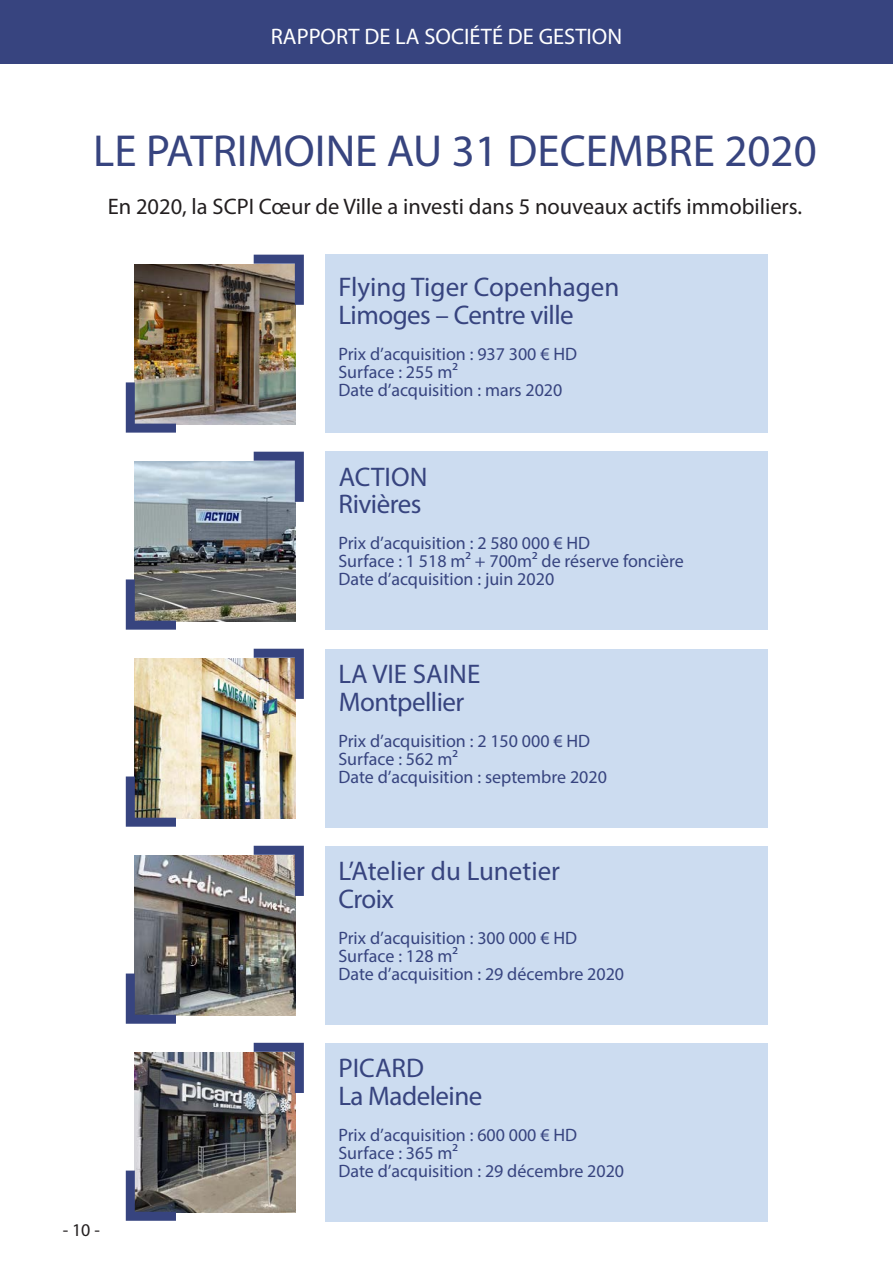
<style>
.page{position:relative;width:893px;height:1263px;background:#fff}
.page>*{position:absolute;margin:0;border:0;box-sizing:border-box;transform-origin:0 0}
.t1{font:45px "Myriad Pro";color:#37447f}
.t2{font:27px "Myriad Pro";letter-spacing:-.01em;color:#37447f}
.t3{font:22.5px "Myriad Pro";color:#231f20}
.t4{font:22.5px "Myriad Pro";color:#fff}
.t5{font:18px "Myriad Pro";color:#37447f}
.t6{font:18px "Myriad Pro";color:#231f20}
</style>
<div class="page">
<div style="left:325px;top:255px;width:442px;height:178px;background:#ccdcf0"></div>
<img style="left:135px;top:265px;width:160px;height:160px">
<svg style="left:254px;top:255px;width:50px;height:50px;background:#6c676f"></svg>
<svg style="left:126px;top:382px;width:50px;height:51px;background:#727985"></svg>
<div style="left:0;top:1px;width:893px;height:63px;background:#37447f"></div>
<div style="left:325px;top:452px;width:442px;height:178px;background:#ccdcf0"></div>
<img style="left:135px;top:462px;width:160px;height:160px">
<svg style="left:254px;top:452px;width:50px;height:50px;background:#8d9dba"></svg>
<svg style="left:126px;top:579px;width:50px;height:51px;background:#606471"></svg>
<div style="left:325px;top:649px;width:442px;height:178px;background:#ccdcf0"></div>
<img style="left:135px;top:659px;width:160px;height:160px">
<img style="left:254px;top:649px;width:50px;height:50px">
<svg style="left:126px;top:776px;width:50px;height:51px;background:#7b7d80"></svg>
<div style="left:325px;top:846px;width:442px;height:178px;background:#ccdcf0"></div>
<img style="left:135px;top:856px;width:160px;height:160px">
<svg style="left:254px;top:846px;width:50px;height:50px;background:#83818c"></svg>
<svg style="left:126px;top:973px;width:50px;height:51px;background:#5b6178"></svg>
<div style="left:325px;top:1043px;width:442px;height:178px;background:#ccdcf0"></div>
<img style="left:135px;top:1053px;width:160px;height:160px">
<img style="left:254px;top:1043px;width:50px;height:50px">
<svg style="left:126px;top:1170px;width:50px;height:51px;background:#4b4e62"></svg>
<p class="t4" style="left:271px;top:23px;width:353px">RAPPORT DE LA SOCIÉTÉ DE GESTION</p>
<p class="t1" style="left:93px;top:123px;width:725px">LE PATRIMOINE AU 31 DECEMBRE 2020</p>
<p class="t3" style="left:108px;top:192px;width:696px">En 2020, la SCPI Cœur de Ville a investi dans 5 nouveaux actifs immobiliers.</p>
<p class="t2" style="left:338px;top:270px;width:283px">Flying Tiger Copenhagen</p>
<p class="t2" style="left:338px;top:299px;width:237px">Limoges – Centre ville</p>
<p class="t5" style="left:338px;top:343px;width:240px">Prix d’acquisition : 937 300 € HD</p>
<p class="t5" style="left:338px;top:361px;width:121px">Surface : 255 m²</p>
<p class="t5" style="left:338px;top:379px;width:226px">Date d’acquisition : mars 2020</p>
<p class="t2" style="left:339px;top:460px;width:90px">ACTION</p>
<p class="t2" style="left:338px;top:487px;width:84px">Rivières</p>
<p class="t5" style="left:338px;top:531px;width:253px">Prix d’acquisition : 2 580 000 € HD</p>
<p class="t5" style="left:338px;top:549px;width:347px">Surface : 1 518 m² + 700m² de réserve foncière</p>
<p class="t5" style="left:338px;top:567px;width:217px">Date d’acquisition : juin 2020</p>
<p class="t2" style="left:338px;top:657px;width:143px">LA VIE SAINE</p>
<p class="t2" style="left:339px;top:685px;width:127px">Montpellier</p>
<p class="t5" style="left:338px;top:730px;width:253px">Prix d’acquisition : 2 150 000 € HD</p>
<p class="t5" style="left:338px;top:748px;width:121px">Surface : 562 m²</p>
<p class="t5" style="left:338px;top:766px;width:270px">Date d’acquisition : septembre 2020</p>
<p class="t2" style="left:338px;top:854px;width:223px">L’Atelier du Lunetier</p>
<p class="t2" style="left:338px;top:882px;width:57px">Croix</p>
<p class="t5" style="left:338px;top:927px;width:240px">Prix d’acquisition : 300 000 € HD</p>
<p class="t5" style="left:338px;top:945px;width:121px">Surface : 128 m²</p>
<p class="t5" style="left:338px;top:963px;width:287px">Date d’acquisition : 29 décembre 2020</p>
<p class="t6" style="left:63px;top:1219px;width:39px">- 10 -</p>
<p class="t2" style="left:338px;top:1051px;width:87px">PICARD</p>
<p class="t2" style="left:338px;top:1079px;width:145px">La Madeleine</p>
<p class="t5" style="left:338px;top:1124px;width:240px">Prix d’acquisition : 600 000 € HD</p>
<p class="t5" style="left:338px;top:1142px;width:121px">Surface : 365 m²</p>
<p class="t5" style="left:338px;top:1160px;width:287px">Date d’acquisition : 29 décembre 2020</p>
</div>
